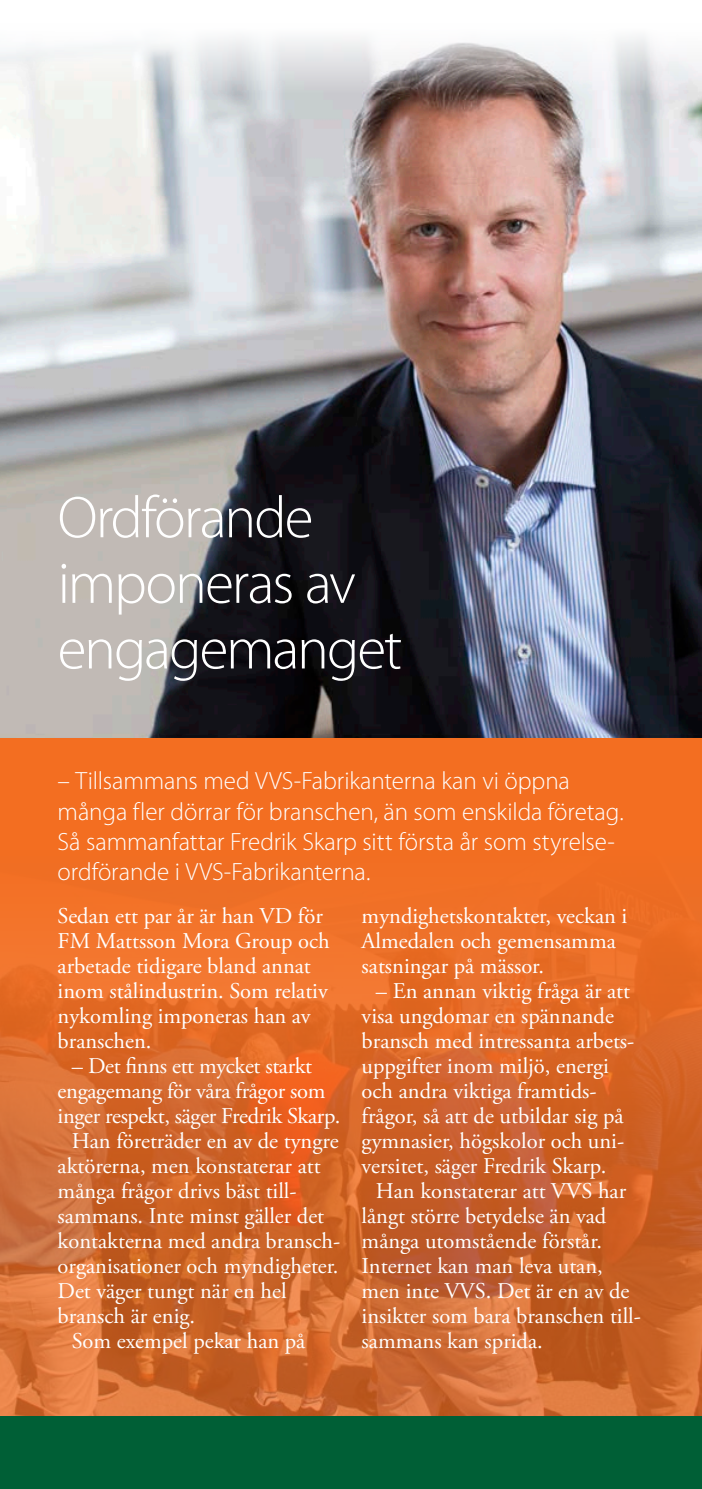
<style>
.page{position:relative;width:702px;height:1489px;background:#fff}
.page>*{position:absolute;margin:0;border:0;box-sizing:border-box;transform-origin:0 0}
.t1{font:300 59.25px/65.5px "Myriad Pro";letter-spacing:-.03em;color:#fff}
.Ingress{font:300 25px/30px "Myriad Pro";letter-spacing:-.005em;color:#fff}
.Bröd_u_i{font:22.5px/25px "Adobe Garamond Pro";color:#fff}
</style>
<div class="page">
<img style="left:0;top:36px;width:702px;height:1380px">
<div style="left:0;top:1416px;width:702px;height:72px;background:#005f36"></div>
<p class="t1" style="left:58px;top:485px;width:346px">Ordförande imponeras av engagemanget</p>
<p class="Ingress" style="left:58px;top:766px;width:567px">– Tillsammans med VVS-Fabrikanterna kan vi öppna många fler dörrar för branschen, än som enskilda företag.<br>Så sammanfattar Fredrik Skarp sitt första år som styrelse&shy;ordförande i VVS-Fabrikanterna.</p>
<p class="Bröd_u_i" style="left:58px;top:904px;width:274px">Sedan ett par år är han VD för<br>FM Mattsson Mora Group och arbetade tidigare bland annat inom stålindustrin. Som relativ nykomling imponeras han av branschen.</p>
<p class="Bröd_u_i" style="left:58px;top:1054px;width:284px;text-indent:14px">– Det finns ett mycket starkt engagemang för våra frågor som inger respekt, säger Fredrik Skarp.</p>
<p class="Bröd_u_i" style="left:58px;top:1129px;width:284px;text-indent:14px">Han företräder en av de tyngre aktörerna, men konstaterar att många frågor drivs bäst till&shy;sammans. Inte minst gäller det kontakterna med andra bransch&shy;organisationer och myndigheter.<br>Det väger tungt när en hel bransch är enig.</p>
<p class="Bröd_u_i" style="left:72px;top:1329px;width:235px">Som exempel pekar han på</p>
<p class="Bröd_u_i" style="left:361px;top:904px;width:267px">myndighetskontakter, veckan i<br>Almedalen och gemensamma satsningar på mässor.</p>
<p class="Bröd_u_i" style="left:361px;top:979px;width:274px;text-indent:14px">– En annan viktig fråga är att visa ungdomar en spännande bransch med intressanta arbets&shy;uppgifter inom miljö, energi och andra viktiga framtids&shy;frågor, så att de utbildar sig på gymnasier, högskolor och uni&shy;versitet, säger Fredrik Skarp.</p>
<p class="Bröd_u_i" style="left:361px;top:1179px;width:281px;text-indent:14px">Han konstaterar att VVS har långt större betydelse än vad många utomstående förstår.<br>Internet kan man leva utan, men inte VVS. Det är en av de insikter som bara branschen till&shy;sammans kan sprida.</p>
</div>
